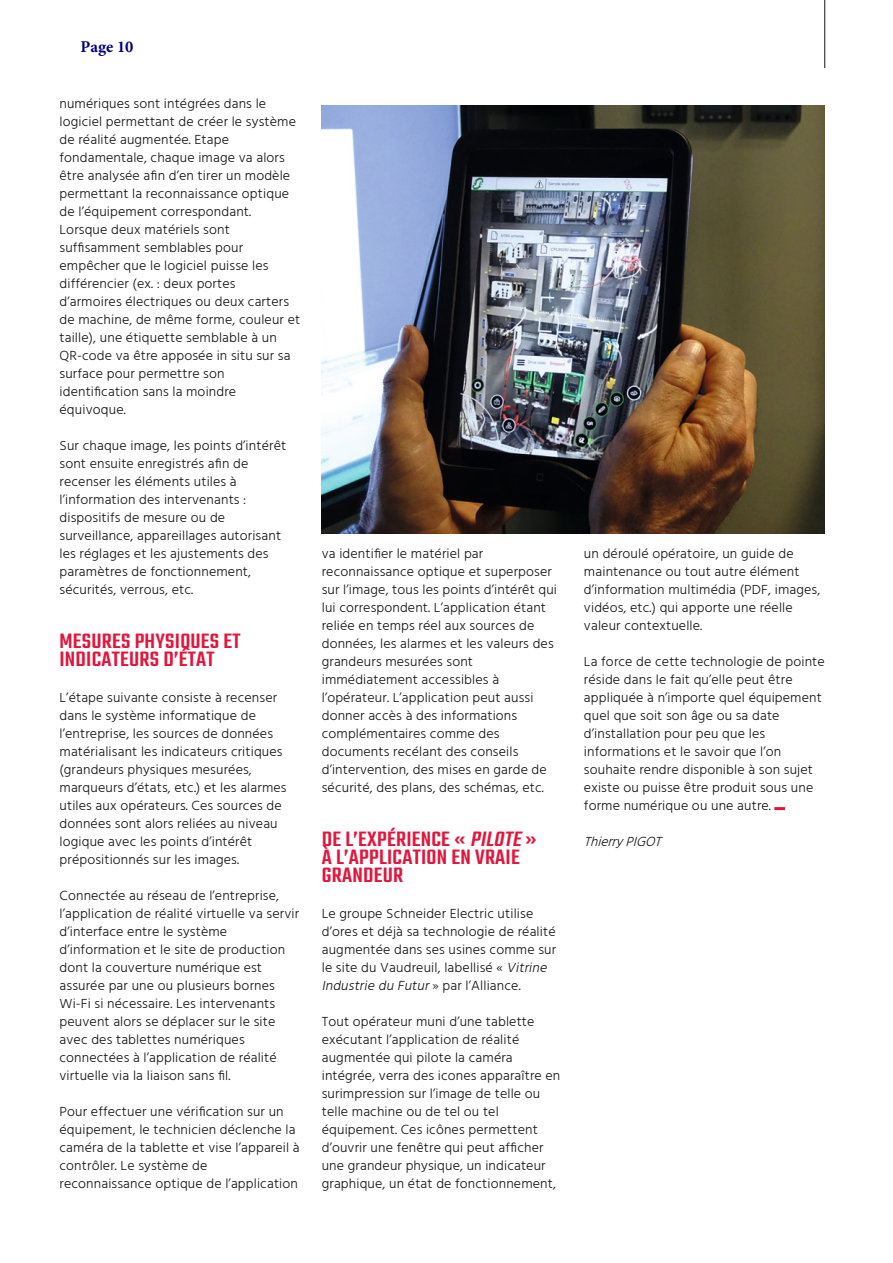
<style>
.page{position:relative;width:893px;height:1263px;background:#fff}
.page>*{position:absolute;margin:0;border:0;box-sizing:border-box;transform-origin:0 0}
.t1{font:500 22.5px/18px "Teko";letter-spacing:.01em;color:#e2153d;scale:1.04 1}
.t2{font:700 16.5px "Minion Pro";color:#000080}
.t3{font:300 13.5px/18px "Hind Guntur";letter-spacing:.01em;color:#131413;scale:1.04 1}
.t4{font:italic 300 13.5px "Hind Guntur";color:#131413}
.s1{font-style:italic}
</style>
<div class="page">
<hr style="left:824px;top:0;width:1px;height:68px;background:#131413">
<svg style="left:774px;top:807px;width:11px;height:3px"></svg>
<img style="left:322px;top:105px;width:503px;height:429px">
<p class="t2" style="left:81px;top:35px;width:54px">Page 10</p>
<p class="t3" style="left:60px;top:94px;width:233px">numériques sont intégrées dans le logiciel permettant de créer le système de réalité augmentée. Etape fondamentale, chaque image va alors être analysée afin d’en tirer un modèle permettant la reconnaissance optique de l’équipement correspondant.<br>Lorsque deux matériels sont suffisamment semblables pour empêcher que le logiciel puisse les différencier (ex. : deux portes d’armoires électriques ou deux carters de machine, de même forme, couleur et taille), une étiquette semblable à un QR-code va être apposée in situ sur sa surface pour permettre son identification sans la moindre équivoque.</p>
<p class="t3" style="left:60px;top:436px;width:219px">Sur chaque image, les points d’intérêt sont ensuite enregistrés afin de recenser les éléments utiles à l’information des intervenants : dispositifs de mesure ou de surveillance, appareillages autorisant les réglages et les ajustements des paramètres de fonctionnement, sécurités, verrous, etc.</p>
<h1 class="t1" style="left:60px;top:633px;width:176px">MESURES PHYSIQUES ET<br>INDICATEURS D’ÉTAT</h1>
<p class="t3" style="left:60px;top:688px;width:220px">L’étape suivante consiste à recenser dans le système informatique de l’entreprise, les sources de données matérialisant les indicateurs critiques (grandeurs physiques mesurées, marqueurs d’états, etc.) et les alarmes utiles aux opérateurs. Ces sources de données sont alors reliées au niveau logique avec les points d’intérêt prépositionnés sur les images.</p>
<p class="t3" style="left:60px;top:886px;width:232px">Connectée au réseau de l’entreprise, l’application de réalité virtuelle va servir d’interface entre le système d’information et le site de production dont la couverture numérique est assurée par une ou plusieurs bornes Wi-Fi si nécessaire. Les intervenants peuvent alors se déplacer sur le site avec des tablettes numériques connectées à l’application de réalité virtuelle via la liaison sans fil.</p>
<p class="t3" style="left:60px;top:1102px;width:233px">Pour effectuer une vérification sur un équipement, le technicien déclenche la caméra de la tablette et vise l’appareil à contrôler. Le système de reconnaissance optique de l’application</p>
<p class="t3" style="left:322px;top:544px;width:228px">va identifier le matériel par reconnaissance optique et superposer sur l’image, tous les points d’intérêt qui lui correspondent. L’application étant reliée en temps réel aux sources de données, les alarmes et les valeurs des grandeurs mesurées sont immédiatement accessibles à l’opérateur. L’application peut aussi donner accès à des informations complémentaires comme des documents recélant des conseils d’intervention, des mises en garde de sécurité, des plans, des schémas, etc.</p>
<h1 class="t1" style="left:322px;top:831px;width:208px">DE L’EXPÉRIENCE « <span class="s1">PILOTE</span>»<br>À L’APPLICATION EN VRAIE<br>GRANDEUR</h1>
<p class="t3" style="left:322px;top:904px;width:227px">Le groupe Schneider Electric utilise d’ores et déjà sa technologie de réalité augmentée dans ses usines comme sur le site du Vaudreuil, labellisé « <span class="s1">Vitrine Industrie du Futur</span> » p a r l ’A l l i a n c e.</p>
<p class="t3" style="left:322px;top:1012px;width:231px">Tout opérateur muni d’une tablette exécutant l’application de réalité augmentée qui pilote la caméra intégrée, verra des icones apparaître en surimpression sur l’image de telle ou telle machine ou de tel ou tel équipement. Ces icônes permettent d’ouvrir une fenêtre qui peut afficher une grandeur physique, un indicateur graphique, un état de fonctionnement,</p>
<p class="t3" style="left:584px;top:544px;width:229px">un déroulé opératoire, un guide de maintenance ou tout autre élément d’information multimédia (PDF, images, vidéos, etc.) qui apporte une réelle valeur contextuelle.</p>
<p class="t3" style="left:584px;top:652px;width:233px">La force de cette technologie de pointe réside dans le fait qu’elle peut être appliquée à n’importe quel équipement quel que soit son âge ou sa date d’installation pour peu que les informations et le savoir que l’on souhaite rendre disponible à son sujet existe ou puisse être produit sous une forme numérique ou une autre.</p>
<p class="t4" style="left:584px;top:833px;width:84px">ThierryPIGOT</p>
</div>
